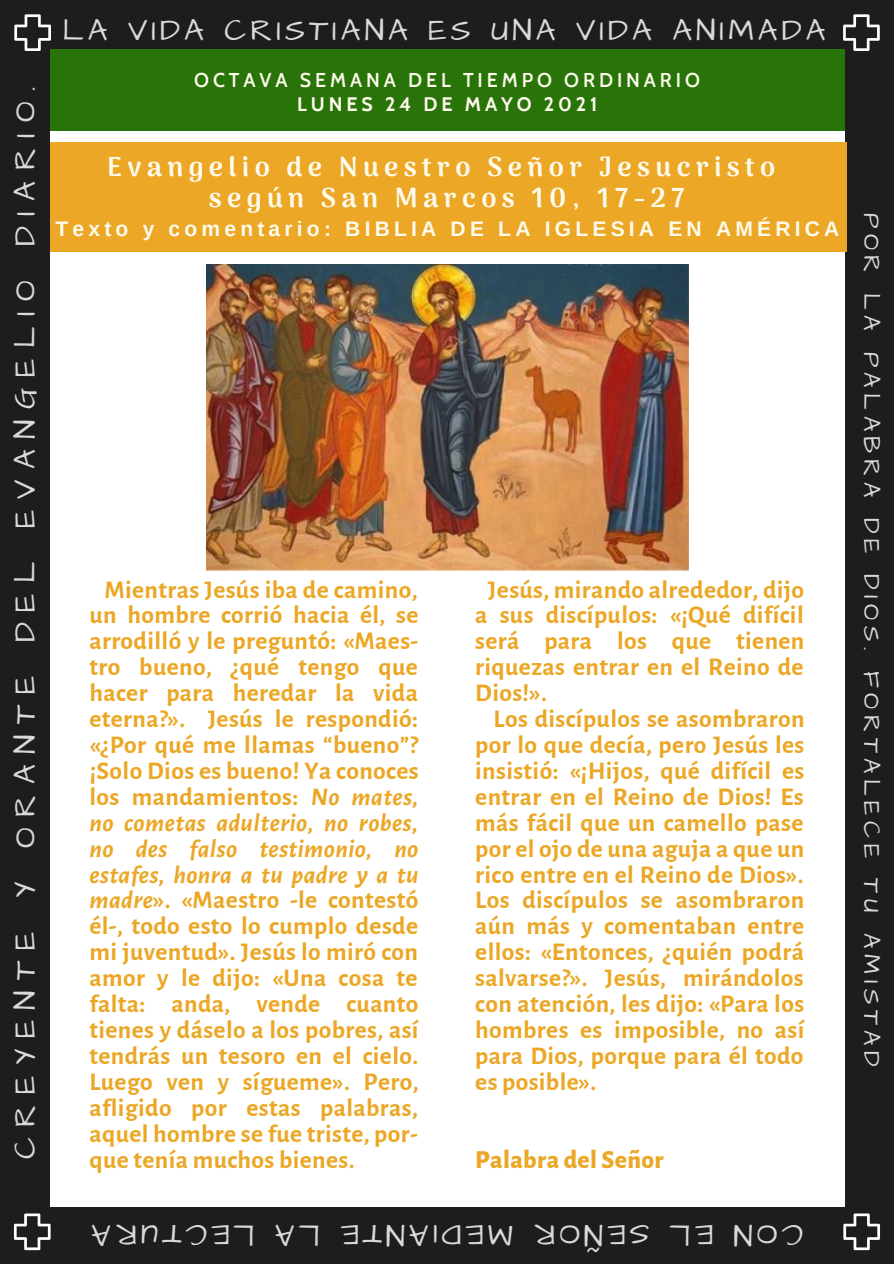
<style>
.page{position:relative;width:894px;height:1264px;background:#fff}
.page>*{position:absolute;margin:0;border:0;box-sizing:border-box;transform-origin:0 0}
.t1{font:30.9px "Architects Daughter";letter-spacing:.13em;color:#d9d9d9}
.t2{font:30.9px "Architects Daughter";letter-spacing:.345em;color:#d9d9d9}
.t3{font:900 27.15px "Arima Madurai";letter-spacing:.2em;color:#fffbed}
.t4{font:700 25.5px/26px "Alegreya Sans";letter-spacing:.015em;color:#eba725;text-align:justify}
.t5{font:800 25.5px "Alegreya Sans";letter-spacing:.015em;color:#eba725}
.t6{font:24px "Architects Daughter";letter-spacing:.23em;color:#d9d9d9}
.t7{font:700 21px "Arimo";letter-spacing:.2em;color:#fffbed}
.t8{font:600 19.5px "Cabin";letter-spacing:.2em;color:#fffbed}
.t9{font:700 19.5px "Cabin";letter-spacing:.2em;color:#fffbed}
.s1{font-style:italic}
</style>
<div class="page">
<div style="left:0;top:0;width:893px;height:1263px;background:#1e1c1c"></div>
<div style="left:51px;top:65px;width:794px;height:1141px;background:#fff"></div>
<div style="left:51px;top:50px;width:793px;height:81px;background:#297409"></div>
<svg style="left:842px;top:14px;width:37px;height:37px"></svg>
<svg style="left:843px;top:1213px;width:36px;height:37px"></svg>
<svg style="left:14px;top:1213px;width:37px;height:37px"></svg>
<svg style="left:14px;top:14px;width:37px;height:37px"></svg>
<div style="left:51px;top:142px;width:795px;height:110px;background:#eba725"></div>
<img style="left:206px;top:264px;width:482px;height:306px">
<p class="t2" style="left:4px;top:1159px;width:1074px;rotate:-90deg">CREYENTE Y ORANTE DEL EVANGELIO DIARIO.</p>
<p class="t1" style="left:62px;top:10px;width:764px">LA VIDA CRISTIANA ES UNA VIDA ANIMADA</p>
<p class="t8" style="left:194px;top:68px;width:507px">OCTAVA SEMANA DEL TIEMPO ORDINARIO</p>
<p class="t9" style="left:297px;top:92px;width:301px">LUNES 24 DE MAYO 2021</p>
<p class="t3" style="left:107px;top:150px;width:669px">Evangelio de Nuestro Señor Jesucristo</p>
<p class="t3" style="left:209px;top:182px;width:477px">según San Marcos 10, 17-27</p>
<p class="t7" style="left:55px;top:216px;width:785px">Texto y comentario: BIBLIA DE LA IGLESIA EN AMÉRICA</p>
<p class="t6" style="left:887px;top:213px;width:855px;rotate:90deg">POR LA PALABRA DE DIOS. FORTALECE TU AMISTAD</p>
<p class="t4" style="left:89px;top:577px;width:331px;text-indent:15px">Mientras Jesús iba de camino, un hombre corrió hacia él, se arrodilló y le preguntó: «Maes&shy;tro bueno, ¿qué tengo que hacer para heredar la vida eterna?». Jesús le respondió: «¿Por qué me llamas “bueno”? ¡Solo Dios es bueno! Ya conoces los mandamientos: <span class="s1">No mates, no cometas adulterio, no robes, no des falso testimonio, no estafes, honra a tu padre y a tu madre</span>». «Maestro -le contestó él-, todo esto lo cumplo desde mi juventud». Jesús lo miró con amor y le dijo: «Una cosa te falta: anda, vende cuanto tienes y dáselo a los pobres, así tendrás un tesoro en el cielo.<br>Luego ven y sígueme». Pero, afligido por estas palabras, aquel hombre se fue triste, por&shy;que tenía muchos bienes.</p>
<p class="t4" style="left:475px;top:577px;width:330px;text-indent:13px">Jesús, mirando alrededor, dijo a sus discípulos: «¡Qué difícil será para los que tienen riquezas entrar en el Reino de Dios!».</p>
<p class="t4" style="left:475px;top:706px;width:330px;text-indent:18px">Los discípulos se asombraron por lo que decía, pero Jesús les insistió: «¡Hijos, qué difícil es entrar en el Reino de Dios! Es más fácil que un camello pase por el ojo de una aguja a que un rico entre en el Reino de Dios».<br>Los discípulos se asombraron aún más y comentaban entre ellos: «Entonces, ¿quién podrá salvarse?». Jesús, mirándolos con atención, les dijo: «Para los hombres es imposible, no así para Dios, porque para él todo es posible».</p>
<p class="t5" style="left:475px;top:1147px;width:190px">Palabra del Señor</p>
<p class="t1" style="left:255px;top:1255px;width:165px;rotate:-180deg">LECTURA</p>
<p class="t1" style="left:320px;top:1255px;width:47px;rotate:-180deg">LA</p>
<p class="t1" style="left:513px;top:1255px;width:174px;rotate:-180deg">MED AI NTE</p>
<p class="t1" style="left:649px;top:1255px;width:117px;rotate:-180deg">SEÑOR</p>
<p class="t1" style="left:713px;top:1255px;width:45px;rotate:-180deg">EL</p>
<p class="t1" style="left:802px;top:1255px;width:71px;rotate:-180deg">CON</p>
</div>
